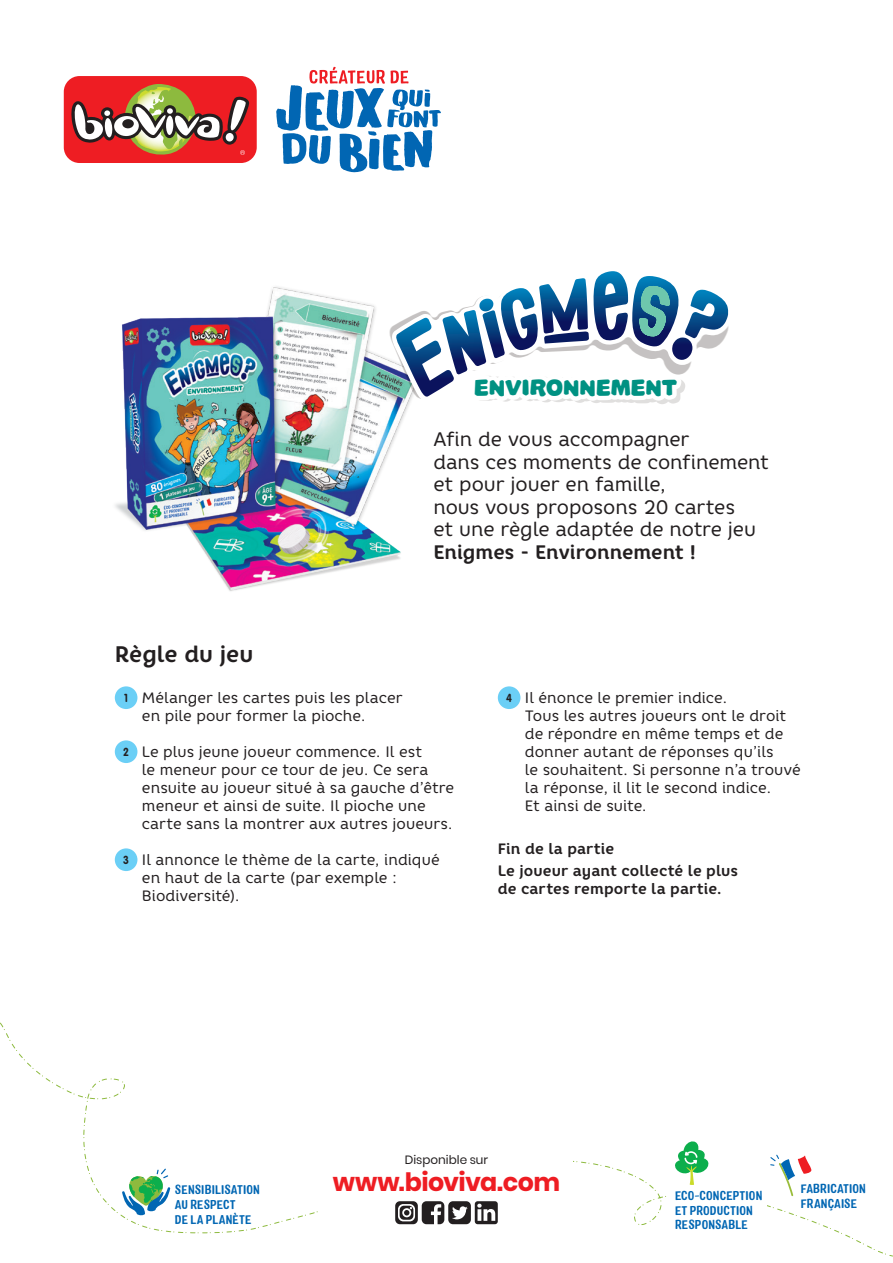
<style>
.page{position:relative;width:893px;height:1263px;background:#fff}
.page>*{position:absolute;margin:0;border:0;box-sizing:border-box;transform-origin:0 0}
.TxtIntro{font:700 25.35px "Poppins";letter-spacing:-.02em;color:#ee1d23}
.t1{font:24.75px "Palamecia Titling";color:#009182;scale:1.1 1}
.t2{font:700 22.5px "Core Rhino 65";letter-spacing:-.005em;color:#231f20}
.t3{font:19.5px/22.5px "Core Rhino 45";letter-spacing:-.005em;color:#231f20}
.t4{font:15px/18px "Core Rhino 45";letter-spacing:.005em;color:#231f20}
.t5{font:700 15px/18px "Core Rhino 65";letter-spacing:.01em;color:#231f20}
.t6{font:12.45px/15px "Colby Nr Bld";letter-spacing:.01em;color:#0166b3}
.TxtIntro-2{font:12px "Poppins";color:#231f20}
.t7{font:700 11.55px "VAG Rounded";color:#231f20;scale:.89 1}
.s1{font-family:"Core Rhino 65";font-weight:700}
</style>
<div class="page">
<svg style="left:0;top:1022px;width:893px;height:235px"></svg>
<div style="left:669px;top:1189px;width:97px;height:24px;background:#fff"></div>
<div style="left:321px;top:1128px;width:251px;height:96px;background:#fff"></div>
<svg style="left:395px;top:1201px;width:103px;height:23px"></svg>
<svg style="left:770px;top:1155px;width:43px;height:42px"></svg>
<svg style="left:122px;top:1168px;width:48px;height:48px"></svg>
<svg style="left:674px;top:1140px;width:35px;height:45px"></svg>
<div style="left:115px;top:686px;width:22px;height:23px;background:#6bcff6;border-radius:50%"></div>
<div style="left:115px;top:740px;width:22px;height:23px;background:#6bcff6;border-radius:50%"></div>
<div style="left:115px;top:848px;width:22px;height:23px;background:#6bcff6;border-radius:50%"></div>
<img style="left:115px;top:287px;width:292px;height:304px">
<svg style="left:389px;top:271px;width:340px;height:139px"></svg>
<svg style="left:276px;top:67px;width:165px;height:105px"></svg>
<div style="left:64px;top:76px;width:193px;height:87px;background:#ee1d23;border-radius:16px"></div>
<svg style="left:71px;top:84px;width:179px;height:71px"></svg>
<div style="left:226px;top:133px;width:8px;height:9px;background:#fff;border-radius:50%"></div>
<div style="left:498px;top:686px;width:22px;height:23px;background:#6bcff6;border-radius:50%"></div>
<p class="t1" style="left:474px;top:373px;width:186px">ENVIRONNEMENT</p>
<p class="t2" style="left:115px;top:639px;width:140px">Règle du jeu</p>
<p class="t3" style="left:433px;top:428px;width:337px">Afin de vous accompagner<br>dans ces moments de confinement et pour jouer en famille,<br>nous vous proposons 20 cartes<br>et une règle adaptée de notre jeu<br><span class="s1">Enigmes - Environnement !</span></p>
<p class="t7" style="left:124px;top:691px;width:6px">1</p>
<p class="t4" style="left:142px;top:688px;width:262px">Mélanger les cartes puis les placer en pile pour former la pioche.</p>
<p class="t7" style="left:123px;top:745px;width:8px">2</p>
<p class="t4" style="left:142px;top:742px;width:314px">Le plus jeune joueur commence. Il est<br>le meneur pour ce tour de jeu. Ce sera ensuite au joueur situé à sa gauche d’être meneur et ainsi de suite. Il pioche une carte sans la montrer aux autres joueurs.</p>
<p class="t7" style="left:123px;top:853px;width:8px">3</p>
<p class="t4" style="left:142px;top:850px;width:299px">Il annonce le thème de la carte, indiqué en haut de la carte (par exemple :<br>Biodiversité).</p>
<p class="t7" style="left:506px;top:691px;width:8px">4</p>
<p class="t4" style="left:525px;top:688px;width:277px">Il énonce le premier indice.<br>Tous les autres joueurs ont le droit de répondre en même temps et de donner autant de réponses qu’ils<br>le souhaitent. Si personne n’a trouvé la réponse, il lit le second indice.<br>Et ainsi de suite.</p>
<p class="t5" style="left:498px;top:839px;width:118px">Fin de la partie</p>
<p class="t5" style="left:498px;top:862px;width:242px">Le joueur ayant collecté le plus de cartes remporte la partie.</p>
<p class="TxtIntro-2" style="left:405px;top:1152px;width:85px">Disponible sur</p>
<p class="t6" style="left:175px;top:1182px;width:86px">SENSIBILISATION</p>
<p class="t6" style="left:175px;top:1197px;width:78px">AU RESPECT<br>DE LA PLANÈTE</p>
<p class="TxtIntro" style="left:333px;top:1167px;width:229px">www.bioviva.com</p>
<p class="t6" style="left:675px;top:1188px;width:89px">ECO-CONCEPTION</p>
<p class="t6" style="left:675px;top:1203px;width:79px">ET PRODUCTION<br>RESPONSABLE</p>
<p class="t6" style="left:801px;top:1181px;width:67px">FABRICATION<br>FRANÇAISE</p>
</div>
